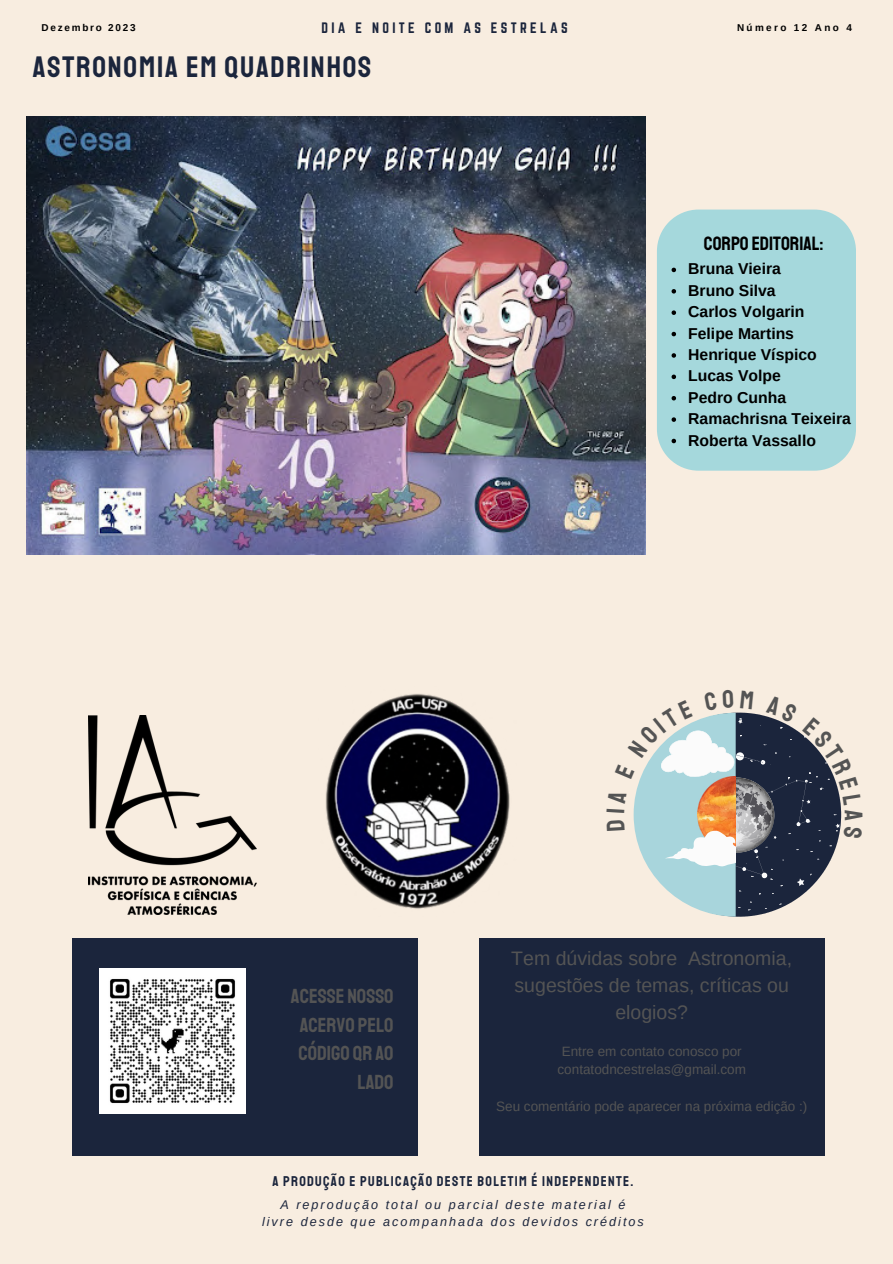
<style>
.page{position:relative;width:893px;height:1264px;background:#fff}
.page>*{position:absolute;margin:0;border:0;box-sizing:border-box;transform-origin:0 0}
.t1{font:30px "Staatliches";letter-spacing:.06em;color:#1b253c}
.t2{font:20.55px/28.5px "Staatliches";color:#545454;text-align:right}
.t3{font:19.5px/27px "Arimo";color:#545454;text-align:center}
.t4{font:19.5px "Staatliches";color:#000}
.t5{font:700 15.75px "Arimo";color:#000}
.t6{font:14.4px "Staatliches";letter-spacing:.09em;color:#1b253c}
.t7{font:13.5px/18.1px "Arimo";color:#545454;text-align:center}
.t8{font:13.2px "Norwester";letter-spacing:.25em;color:#1b253c}
.t9{font:italic 12.6px/16.8px "Arimo";letter-spacing:.16em;color:#1b253c;text-align:center}
.t10{font:700 9.9px "Arimo";letter-spacing:.18em;color:#000}
.t11{font:700 9.9px "Arimo";letter-spacing:.24em;color:#000}
</style>
<div class="page">
<div style="left:0;top:0;width:892px;height:1263px;background:#f8ede0"></div>
<img style="left:88px;top:715px;width:168px;height:199px">
<img style="left:325px;top:694px;width:185px;height:215px">
<div style="left:479px;top:938px;width:345px;height:217px;background:#1b253c"></div>
<div style="left:73px;top:938px;width:345px;height:217px;background:#1b253c"></div>
<img style="left:100px;top:968px;width:145px;height:145px">
<div style="left:657px;top:209px;width:198px;height:261px;background:#a5d8dc"></div>
<svg style="left:671px;top:268px;width:5px;height:4px"></svg>
<svg style="left:671px;top:289px;width:5px;height:4px"></svg>
<svg style="left:671px;top:310px;width:5px;height:5px"></svg>
<svg style="left:671px;top:332px;width:5px;height:4px"></svg>
<svg style="left:671px;top:353px;width:5px;height:5px"></svg>
<svg style="left:671px;top:374px;width:5px;height:5px"></svg>
<svg style="left:671px;top:396px;width:5px;height:4px"></svg>
<svg style="left:671px;top:417px;width:5px;height:5px"></svg>
<svg style="left:671px;top:439px;width:5px;height:4px"></svg>
<img style="left:26px;top:117px;width:619px;height:438px">
<svg style="left:633px;top:712px;width:209px;height:204px"></svg>
<p class="t8" style="left:321px;top:20px;width:247px">DIA E NOITE COM AS ESTRELAS</p>
<p class="t10" style="left:41px;top:22px;width:96px">Dezembro 2023</p>
<p class="t11" style="left:737px;top:22px;width:116px">Número 12 Ano 4</p>
<p class="t1" style="left:33px;top:49px;width:340px">ASTRONOMIA EM QUADRINHOS</p>
<p class="t4" style="left:703px;top:231px;width:121px">CORPO EDITORIAL:</p>
<p class="t5" style="left:688px;top:260px;width:94px">Bruna Vieira</p>
<p class="t5" style="left:688px;top:281px;width:89px">Bruno Silva</p>
<p class="t5" style="left:688px;top:303px;width:118px">Carlos Volgarin</p>
<p class="t5" style="left:688px;top:324px;width:107px">Felipe Martins</p>
<p class="t5" style="left:688px;top:346px;width:130px">Henrique Víspico</p>
<p class="t5" style="left:688px;top:367px;width:94px">Lucas Volpe</p>
<p class="t5" style="left:688px;top:388px;width:99px">Pedro Cunha</p>
<p class="t5" style="left:688px;top:410px;width:164px">Ramachrisna Teixeira</p>
<p class="t5" style="left:688px;top:431px;width:129px">Roberta Vassallo</p>
<p class="t2" style="left:291px;top:982px;width:104px">ACESSE NOSSO<br>ACERVO PELO<br>CÓDIGO QR AO<br>LADO</p>
<p class="t3" style="left:511px;top:944px;width:282px">Tem dúvidas sobre Astronomia, sugestões de temas, críticas ou elogios?</p>
<p class="t7" style="left:557px;top:1042px;width:190px">Entre em contato conosco por contatodncestrelas@gmail.com</p>
<p class="t7" style="left:496px;top:1096px;width:313px">Seu comentário pode aparecer na próxima edição :)</p>
<p class="t6" style="left:272px;top:1172px;width:362px">A PRODUÇÃO E PUBLICAÇÃO DESTE BOLETIM É INDEPENDENTE.</p>
<p class="t9" style="left:262px;top:1196px;width:383px">A reprodução total ou parcial deste material é<br>livre desde que acompanhada dos devidos créditos</p>
</div>
